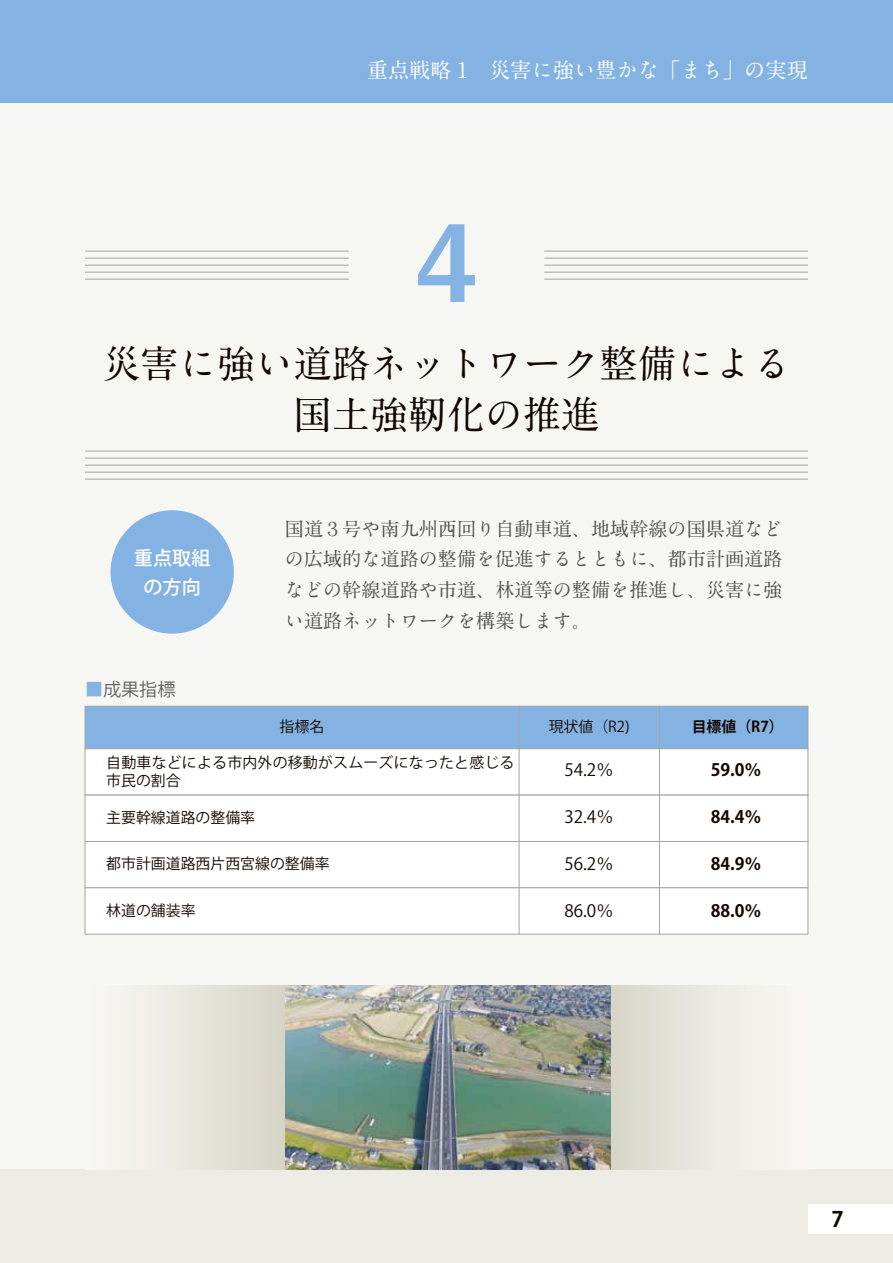
<style>
.page{position:relative;width:893px;height:1263px;background:#f6f6f2}
.page>*{position:absolute;margin:0;border:0;box-sizing:border-box;transform-origin:0 0}
.t1{font:106.35px "Midashi Go Pro MB31";color:#84b3e3}
.t2{font:700 38.25px/51px "A1 Mincho Std";color:#140700;text-align:center}
.t3{font:700 21.3px "A1 Mincho Std";color:#fff}
.t4{font:700 21.3px "Koz Go Pr 6 N";color:#140700}
.t5{font:700 19.2px/30.8px "A1 Mincho Std";color:#535353;text-align:justify}
.t6{font:500 19.2px/28.7px "Koz Go Pr 6 N";color:#fff;text-align:center}
.t7{font:18px "Koz Go Pr 6 N";color:#616161}
.t8{font:16.95px "Koz Go Pr 6 N";color:#140700}
.t9{font:700 16.95px "Koz Go Pr 6 N";color:#140700}
.t10{font:14.85px/18px "Koz Go Pr 6 N";color:#140700}
.t11{font:700 14.85px "Koz Go Pr 6 N";color:#140700}
.s1{color:#84b3e3}
</style>
<div class="page">
<div style="left:0;top:1169px;width:893px;height:94px;background:#edece4"></div>
<div style="left:0;top:0;width:893px;height:102px;background:#84b3e3"></div>
<div style="left:808px;top:1204px;width:85px;height:29px;background:#fff"></div>
<hr style="left:85px;top:251px;width:264px;height:1px;background:#a3a3a5">
<hr style="left:85px;top:258px;width:264px;height:1px;background:#a3a3a5">
<hr style="left:85px;top:265px;width:264px;height:1px;background:#a3a3a5">
<hr style="left:85px;top:272px;width:264px;height:1px;background:#a3a3a5">
<hr style="left:85px;top:279px;width:264px;height:1px;background:#a3a3a5">
<hr style="left:544px;top:251px;width:264px;height:1px;background:#a3a3a5">
<hr style="left:544px;top:258px;width:264px;height:1px;background:#a3a3a5">
<hr style="left:544px;top:265px;width:264px;height:1px;background:#a3a3a5">
<hr style="left:544px;top:272px;width:264px;height:1px;background:#a3a3a5">
<hr style="left:544px;top:279px;width:264px;height:1px;background:#a3a3a5">
<hr style="left:85px;top:451px;width:723px;height:1px;background:#a3a3a5">
<hr style="left:85px;top:458px;width:723px;height:1px;background:#a3a3a5">
<hr style="left:85px;top:465px;width:723px;height:1px;background:#a3a3a5">
<hr style="left:85px;top:472px;width:723px;height:1px;background:#a3a3a5">
<hr style="left:85px;top:479px;width:723px;height:1px;background:#a3a3a5">
<div style="left:111px;top:510px;width:123px;height:124px;background:#84b3e3;border-radius:50%"></div>
<div style="left:85px;top:841px;width:723px;height:47px;background:#fff"></div>
<div style="left:85px;top:887px;width:723px;height:47px;background:#fff;border:1px solid #a3a3a5"></div>
<div style="left:85px;top:706px;width:723px;height:43px;background:#84b3e3;border:1px solid #a3a3a5"></div>
<div style="left:85px;top:748px;width:723px;height:47px;background:#fff;border:1px solid #a3a3a5"></div>
<div style="left:85px;top:795px;width:723px;height:47px;background:#fff;border:1px solid #a3a3a5"></div>
<hr style="left:519px;top:706px;width:1px;height:228px;background:#a3a3a5">
<hr style="left:659px;top:706px;width:1px;height:228px;background:#a3a3a5">
<svg style="left:154px;top:985px;width:581px;height:184px"></svg>
<img style="left:286px;top:985px;width:324px;height:184px">
<p class="t3" style="left:367px;top:53px;width:443px">重点戦略 1　災害に強い豊かな「まち」の実現</p>
<h1 class="t1" style="left:417px;top:177px;width:61px">4</h1>
<h2 class="t2" style="left:102px;top:333px;width:690px">災害に強い道路ネットワーク整備による国土強靭化の推進</h2>
<p class="t6" style="left:134px;top:544px;width:78px">重点取組の方向</p>
<p class="t7" style="left:85px;top:679px;width:92px"><span class="s1">■</span>成果指標</p>
<p class="t5" style="left:285px;top:510px;width:499px">国道３号や南九州西回り自動車道、地域幹線の国県道などの広域的な道路の整備を促進するとともに、都市計画道路などの幹線道路や市道、林道等の整備を推進し、災害に強い道路ネットワークを構築します。</p>
<p class="t10" style="left:280px;top:718px;width:46px">指標名</p>
<p class="t10" style="left:549px;top:718px;width:82px">現状値（R2)</p>
<p class="t11" style="left:692px;top:718px;width:94px">目標値（R7）</p>
<p class="t10" style="left:106px;top:754px;width:410px">自動車などによる市内外の移動がスムーズになったと感じる市民の割合</p>
<p class="t10" style="left:106px;top:809px;width:195px">主要幹線道路の整備率　　　</p>
<p class="t10" style="left:106px;top:855px;width:225px">都市計画道路西片西宮線の整備率</p>
<p class="t10" style="left:106px;top:902px;width:91px">林道の舗装率</p>
<p class="t8" style="left:564px;top:760px;width:50px">54.2％</p>
<p class="t8" style="left:564px;top:807px;width:50px">32.4％</p>
<p class="t8" style="left:564px;top:854px;width:50px">56.2％</p>
<p class="t8" style="left:564px;top:901px;width:50px">86.0％</p>
<p class="t9" style="left:711px;top:760px;width:52px">59.0％</p>
<p class="t9" style="left:711px;top:807px;width:52px">84.4％</p>
<p class="t9" style="left:711px;top:854px;width:52px">84.9％</p>
<p class="t9" style="left:711px;top:901px;width:52px">88.0％</p>
<p class="t4" style="left:832px;top:1207px;width:14px">7</p>
</div>
